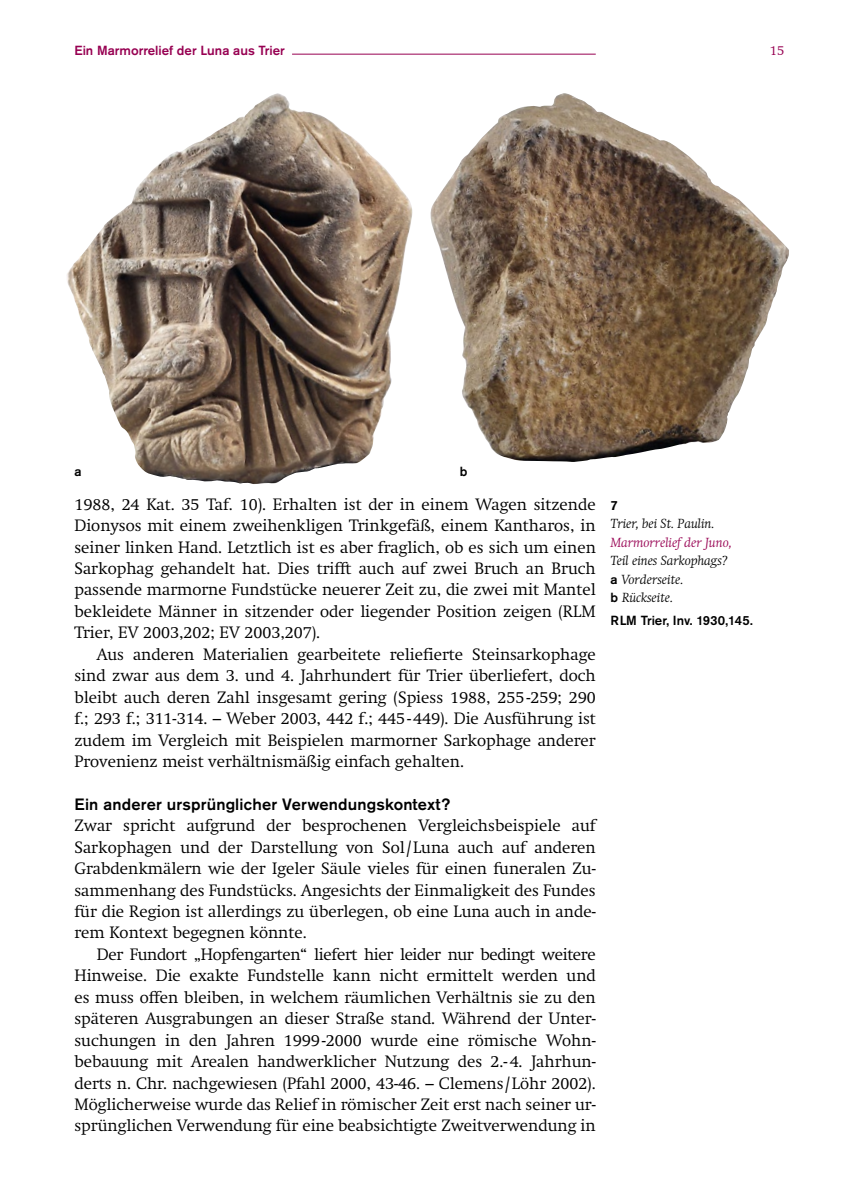
<style>
.page{position:relative;width:844px;height:1191px;background:#fff}
.page>*{position:absolute;margin:0;border:0;box-sizing:border-box;transform-origin:0 0}
.t1{font:300 16.28px/21.5px "Swift";color:#000;text-align:justify}
.t2{font:500 16.28px "Akzidenz Grotesk Std";letter-spacing:.01em;color:#000}
.t3{font:italic 300 13.12px/18.4px "Swift";color:#000}
.t4{font:500 13.12px "Akzidenz Grotesk Std";color:#970052}
.t5{font:500 13.12px "Akzidenz Grotesk Std";color:#000}
.t6{font:italic 300 13.12px "Swift";color:#970052}
.t7{font:300 13.12px "Swift";color:#970052}
.s1{font-family:"Akzidenz Grotesk Std";font-weight:500;font-style:normal}
</style>
<div class="page">
<hr style="left:292px;top:54px;width:303px;height:1px;background:#970052">
<img style="left:67px;top:93px;width:305px;height:391px">
<img style="left:430px;top:93px;width:358px;height:369px">
<p class="t4" style="left:74px;top:42px;width:212px">Ein Marmorrelief der Luna aus Trier</p>
<p class="t7" style="left:769px;top:42px;width:16px">15</p>
<p class="t5" style="left:74px;top:463px;width:9px">a</p>
<p class="t5" style="left:459px;top:463px;width:9px">b</p>
<p class="t1" style="left:74px;top:493px;width:522px">1988, 24 Kat. 35 Taf. 10). Erhalten ist der in einem Wagen sitzende Dionysos mit einem zweihenkligen Trinkgefäß, einem Kantharos, in seiner linken Hand. Letztlich ist es aber fraglich, ob es sich um einen Sarkophag gehandelt hat. Dies trifft auch auf zwei Bruch an Bruch passende marmorne Fundstücke neuerer Zeit zu, die zwei mit Mantel bekleidete Männer in sitzender oder liegender Position zeigen (RLM Trier, EV 2003,202; EV 2003,207).</p>
<p class="t1" style="left:74px;top:643px;width:522px;text-indent:22px">Aus anderen Materialien gearbeitete reliefierte Steinsarkophage sind zwar aus dem 3. und 4. Jahrhundert für Trier überliefert, doch bleibt auch deren Zahl insgesamt gering (Spiess 1988, 255-259; 290 f.; 293 f.; 311-314. – Weber 2003, 442 f.; 445-449). Die Ausführung ist zudem im Vergleich mit Beispielen marmorner Sarkophage anderer Provenienz meist verhältnismäßig einfach gehalten.</p>
<p class="t2" style="left:74px;top:794px;width:377px">Ein anderer ursprünglicher Verwendungskontext?</p>
<p class="t1" style="left:74px;top:815px;width:522px">Zwar spricht aufgrund der besprochenen Vergleichsbeispiele auf Sarkophagen und der Darstellung von Sol/Luna auch auf anderen Grabdenkmälern wie der Igeler Säule vieles für einen funeralen Zu&shy;sammenhang des Fundstücks. Angesichts der Einmaligkeit des Fundes für die Region ist allerdings zu überlegen, ob eine Luna auch in ande&shy;rem Kontext begegnen könnte.</p>
<p class="t1" style="left:74px;top:943px;width:522px;text-indent:22px">Der Fundort „Hopfengarten“ liefert hier leider nur bedingt weitere Hinweise. Die exakte Fundstelle kann nicht ermittelt werden und es muss offen bleiben, in welchem räumlichen Verhältnis sie zu den späteren Ausgrabungen an dieser Straße stand. Während der Unter&shy;suchungen in den Jahren 1999-2000 wurde eine römische Wohn&shy;bebauung mit Arealen handwerklicher Nutzung des 2.-4. Jahrhun&shy;derts n. Chr. nachgewiesen (Pfahl 2000, 43-46. – Clemens /Löhr 2002).<br>Möglicherweise wurde das Relief in römischer Zeit erst nach seiner ur&shy;sprünglichen Verwendung für eine beabsichtigte Zweitverwendung in</p>
<p class="t5" style="left:610px;top:497px;width:9px">7</p>
<p class="t3" style="left:610px;top:515px;width:105px">Trier, bei St. Paulin.</p>
<p class="t6" style="left:610px;top:534px;width:123px">Marmorrelief der Juno,</p>
<p class="t3" style="left:610px;top:551px;width:119px">Teil eines Sarkophags? <span class="s1">a</span> Vorderseite.<br><span class="s1">b</span> Rückseite.</p>
<p class="t5" style="left:610px;top:612px;width:143px">RLM Trier, Inv. 1930,145.</p>
</div>
